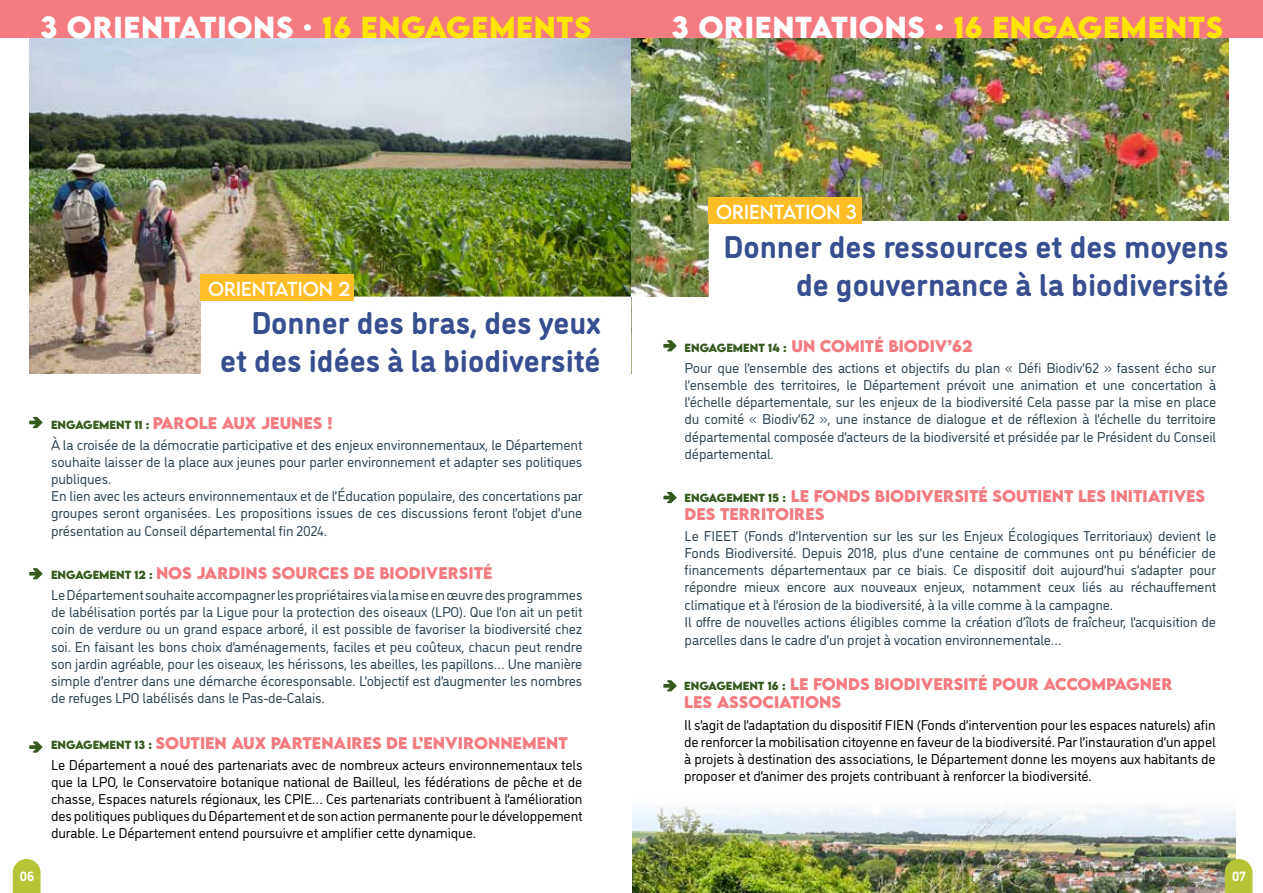
<style>
.page{position:relative;width:1263px;height:893px;background:#fff}
.page>*{position:absolute;margin:0;border:0;box-sizing:border-box;transform-origin:0 0}
.t1{font:700 31.5px/37.8px "DI Nosaur";color:#374e8f;text-align:right}
.t2{font:700 27px "LEMONMILK";letter-spacing:.025em;color:#fff}
.t3{font:18px "LEMONMILK";color:#fff}
.t4{font:700 15px/18px "LEMONMILK";color:#f47b80}
.t5{font:14.25px/17.2px "DI Nosaur";letter-spacing:-.01em;color:#294252}
.t6{font:14.25px/17.1px "DI Nosaur";letter-spacing:-.01em;color:#000;text-align:justify}
.t7{font:700 13.5px "DI Nosaur";color:#fff}
.s1{color:#ffe501}
.s2{font-size:10.5px;color:#365a1e}
</style>
<div class="page">
<img style="left:632px;top:857px;width:603px;height:36px">
<img style="left:29px;top:37px;width:602px;height:336px">
<div style="left:201px;top:297px;width:430px;height:93px;background:#fff"></div>
<svg style="left:29px;top:417px;width:13px;height:11px"></svg>
<svg style="left:29px;top:568px;width:13px;height:11px"></svg>
<svg style="left:29px;top:741px;width:13px;height:12px"></svg>
<img style="left:631px;top:37px;width:597px;height:260px">
<div style="left:710px;top:222px;width:551px;height:90px;background:#fff"></div>
<svg style="left:663px;top:340px;width:14px;height:11px"></svg>
<svg style="left:663px;top:492px;width:14px;height:11px"></svg>
<svg style="left:1225px;top:859px;width:27px;height:34px"></svg>
<svg style="left:13px;top:859px;width:28px;height:34px"></svg>
<div style="left:0;top:0;width:631px;height:37px;background:#f47b80"></div>
<div style="left:631px;top:0;width:632px;height:37px;background:#f47b80"></div>
<div style="left:201px;top:274px;width:153px;height:27px;background:#ffbd27"></div>
<div style="left:709px;top:197px;width:153px;height:27px;background:#ffbd27"></div>
<svg style="left:663px;top:680px;width:14px;height:11px"></svg>
<img style="left:632px;top:805px;width:604px;height:52px">
<h2 class="t2" style="left:40px;top:9px;width:553px">3 ORIENTATIONS . <span class="s1">16 ENGAGEMENTS</span></h2>
<p class="t3" style="left:208px;top:277px;width:143px">ORIENTATION 2</p>
<h1 class="t1" style="left:220px;top:302px;width:382px">Donner des bras, des yeux et des idées à la biodiversité</h1>
<p class="t4" style="left:51px;top:414px;width:283px"><span class="s2">ENGAGEMENT 11 :</span> PAROLE AUX JEUNES !</p>
<p class="t5" style="left:51px;top:436px;width:533px">À la croisée de la démocratie participative et des enjeux environnementaux, le Département souhaite laisser de la place aux jeunes pour parler environnement et adapter ses politiques publiques.<br>En lien avec les acteurs environnementaux et de l’Éducation populaire, des concertations par groupes seront organisées. Les propositions issues de ces discussions feront l’objet d’une présentation au Conseil départemental fin 2024.</p>
<p class="t4" style="left:51px;top:564px;width:443px"><span class="s2">ENGAGEMENT 12 :</span> NOS JARDINS SOURCES DE BIODIVERSITÉ</p>
<p class="t5" style="left:51px;top:586px;width:533px;text-align:justify">Le Département souhaite accompagner les propriétaires via la mise en œuvre des programmes de labélisation portés par la Ligue pour la protection des oiseaux (LPO). Que l’on ait un petit coin de verdure ou un grand espace arboré, il est possible de favoriser la biodiversité chez soi. En faisant les bons choix d’aménagements, faciles et peu coûteux, chacun peut rendre son jardin agréable, pour les oiseaux, les hérissons, les abeilles, les papillons… Une manière simple d’entrer dans une démarche écoresponsable. L’objectif est d’augmenter les nombres de refuges LPO labélisés dans le Pas-de-Calais.</p>
<p class="t4" style="left:51px;top:734px;width:518px"><span class="s2">ENGAGEMENT 13 :</span> SOUTIEN AUX PARTENAIRES DE L’ENVIRONNEMENT</p>
<p class="t6" style="left:51px;top:756px;width:533px">Le Département a noué des partenariats avec de nombreux acteurs environnementaux tels que la LPO, le Conservatoire botanique national de Bailleul, les fédérations de pêche et de chasse, Espaces naturels régionaux, les CPIE… Ces partenariats contribuent à l’amélioration des politiques publiques du Département et de son action permanente pour le développement durable. Le Département entend poursuivre et amplifier cette dynamique.</p>
<h2 class="t2" style="left:671px;top:9px;width:553px">3 ORIENTATIONS . <span class="s1">16 ENGAGEMENTS</span></h2>
<p class="t3" style="left:716px;top:200px;width:142px">ORIENTATION 3</p>
<h1 class="t1" style="left:723px;top:226px;width:507px">Donner des ressources et des moyens de gouvernance à la biodiversité</h1>
<p class="t4" style="left:685px;top:337px;width:290px"><span class="s2">ENGAGEMENT 14 :</span> UN COMITÉ BIODIV’62</p>
<p class="t5" style="left:685px;top:359px;width:533px;text-align:justify">Pour que l’ensemble des actions et objectifs du plan « Défi Biodiv’62 » fassent écho sur l’ensemble des territoires, le Département prévoit une animation et une concertation à l’échelle départementale, sur les enjeux de la biodiversité Cela passe par la mise en place du comité « Biodiv’62 », une instance de dialogue et de réflexion à l’échelle du territoire départemental composée d’acteurs de la biodiversité et présidée par le Président du Conseil départemental.</p>
<p class="t4" style="left:685px;top:487px;width:522px"><span class="s2">ENGAGEMENT 15 :</span> LE FONDS BIODIVERSITÉ SOUTIENT LES INITIATIVES<br>DES TERRITOIRES</p>
<p class="t5" style="left:685px;top:527px;width:533px">Le FIEET (Fonds d’Intervention sur les sur les Enjeux Écologiques Territoriaux) devient le Fonds Biodiversité. Depuis 2018, plus d’une centaine de communes ont pu bénéficier de financements départementaux par ce biais. Ce dispositif doit aujourd’hui s’adapter pour répondre mieux encore aux nouveaux enjeux, notamment ceux liés au réchauffement climatique et à l’érosion de la biodiversité, à la ville comme à la campagne.<br>Il offre de nouvelles actions éligibles comme la création d’îlots de fraîcheur, l’acquisition de parcelles dans le cadre d’un projet à vocation environnementale…</p>
<p class="t4" style="left:684px;top:675px;width:490px"><span class="s2">ENGAGEMENT 16 :</span> LE FONDS BIODIVERSITÉ POUR ACCOMPAGNER<br>LES ASSOCIATIONS</p>
<p class="t6" style="left:684px;top:715px;width:533px">Il s’agit de l’adaptation du dispositif FIEN (Fonds d’intervention pour les espaces naturels) afin de renforcer la mobilisation citoyenne en faveur de la biodiversité. Par l’instauration d’un appel à projets à destination des associations, le Département donne les moyens aux habitants de proposer et d’animer des projets contribuant à renforcer la biodiversité.</p>
<p class="t7" style="left:20px;top:866px;width:16px">06</p>
<p class="t7" style="left:1232px;top:866px;width:15px">07</p>
</div>
